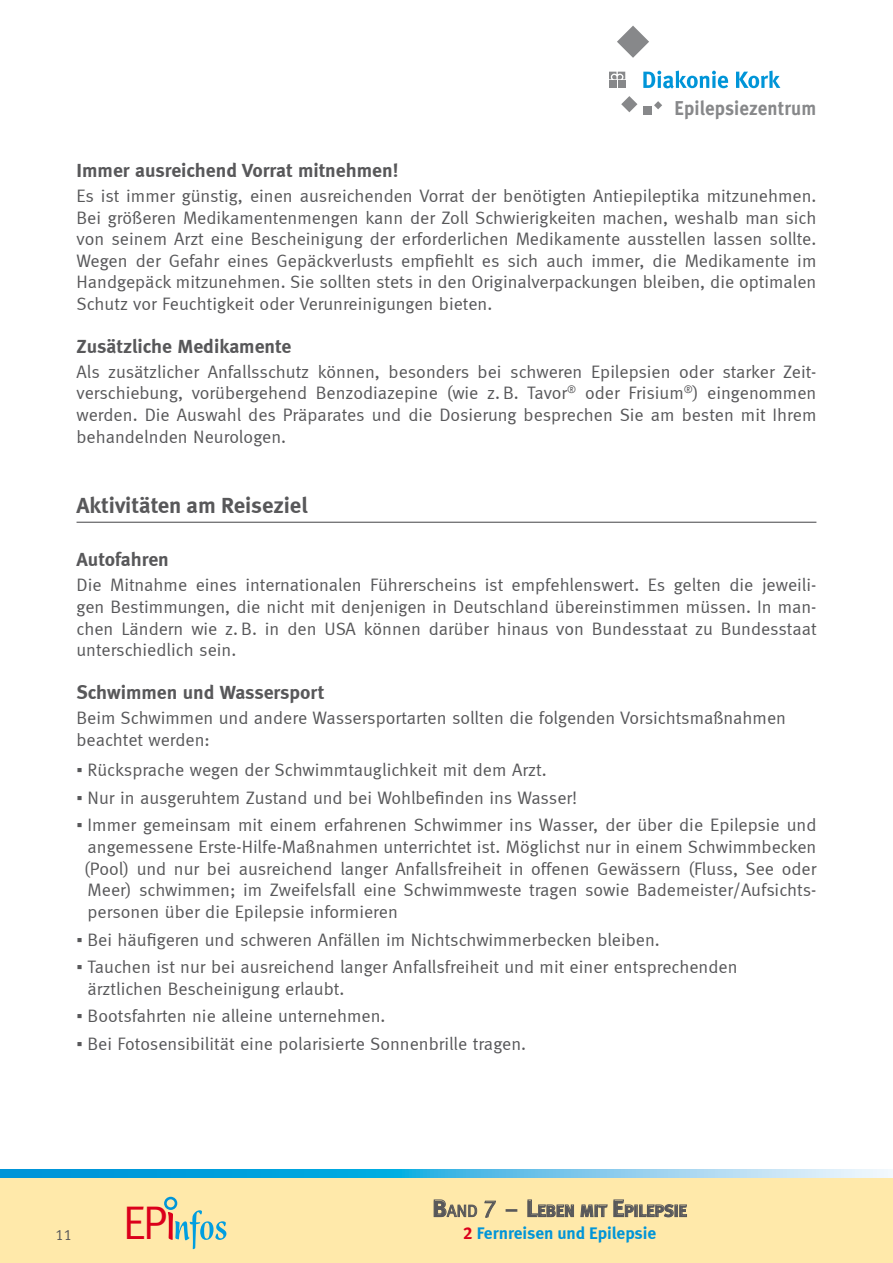
<style>
.page{position:relative;width:893px;height:1263px;background:#fff}
.page>*{position:absolute;margin:0;border:0;box-sizing:border-box;transform-origin:0 0}
.t1{font:47.1px "Meta Normal LF";color:#db001b;scale:.94 1}
.t2{font:700 22.5px "Meta Normal LF";color:#58585a}
.t3{font:700 19.95px "Meta Normal LF";letter-spacing:.01em;color:#87888a;scale:.94 1}
.t4{font:700 19.5px "Meta Normal LF";color:#58585a}
.t5{font:18px/21.6px "Meta Normal LF";color:#58585a;text-align:justify}
.t6{font:700 17.25px "Meta Normal LF";color:#0095d8}
.t7{font:700 16.8px "Meta Normal LF";color:#58585a}
.t8{font:15px "Meta Normal LF";color:#58585a}
.s1{font-family:"Arial"}
.s2{font-size:24px}
.s3{font-weight:400}
.s4{font-weight:400;font-size:24px}
.s5{color:#db001b}
</style>
<div class="page">
<div style="left:0;top:1178px;width:893px;height:85px;background:#ffe9aa"></div>
<svg style="left:0;top:1169px;width:893px;height:9px;background:#51bbe6"></svg>
<svg style="left:643px;top:71px;width:85px;height:18px"></svg>
<svg style="left:736px;top:71px;width:44px;height:17px"></svg>
<svg style="left:617px;top:26px;width:32px;height:32px"></svg>
<svg style="left:621px;top:96px;width:16px;height:16px"></svg>
<div style="left:643px;top:107px;width:8px;height:8px;background:#87888a"></div>
<svg style="left:654px;top:101px;width:8px;height:8px"></svg>
<div style="left:618px;top:81px;width:7px;height:7px;background:#87888a"></div>
<div style="left:609px;top:81px;width:7px;height:7px;background:#87888a"></div>
<svg style="left:609px;top:72px;width:16px;height:7px"></svg>
<div style="left:164px;top:1197px;width:13px;height:13px;border:3px solid #0095d8;border-radius:50%"></div>
<svg style="left:168px;top:1210px;width:58px;height:39px"></svg>
<svg style="left:433px;top:1199px;width:44px;height:19px"></svg>
<svg style="left:484px;top:1200px;width:12px;height:18px"></svg>
<svg style="left:527px;top:1199px;width:47px;height:18px"></svg>
<svg style="left:580px;top:1199px;width:107px;height:18px"></svg>
<hr style="left:77px;top:522px;width:739px;height:1px;background:#58585a">
<p class="t3" style="left:675px;top:96px;width:152px">Epilepsiezentrum</p>
<p class="t4" style="left:77px;top:159px;width:323px">Immer ausreichend Vorrat mitnehmen!</p>
<p class="t5" style="left:77px;top:185px;width:741px">Es ist immer günstig, einen ausreichenden Vorrat der benötigten Antiepileptika mitzunehmen.<br>Bei größeren Medikamentenmengen kann der Zoll Schwierigkeiten machen, weshalb man sich von seinem Arzt eine Bescheinigung der erforderlichen Medikamente ausstellen lassen sollte.<br>Wegen der Gefahr eines Gepäckverlusts empfiehlt es sich auch immer, die Medikamente im Handgepäck mitzunehmen. Sie sollten stets in den Originalverpackungen bleiben, die optimalen Schutz vor Feuchtigkeit oder Verunreinigungen bieten.</p>
<p class="t4" style="left:77px;top:334px;width:216px">Zusätzliche Medikamente</p>
<p class="t5" style="left:77px;top:361px;width:741px">Als zusätzlicher Anfallsschutz können, besonders bei schweren Epilepsien oder starker Zeit&shy;verschiebung, vorübergehend Benzodiazepine (wie z. B. Tavor<sup>®</sup> oder Frisium<sup>®</sup>) eingenommen werden. Die Auswahl des Präparates und die Dosierung besprechen Sie am besten mit Ihrem behandelnden Neurologen.</p>
<p class="t2" style="left:77px;top:492px;width:233px">Aktivitäten am Reiseziel</p>
<p class="t4" style="left:77px;top:548px;width:94px">Autofahren</p>
<p class="t5" style="left:77px;top:574px;width:742px">Die Mitnahme eines internationalen Führerscheins ist empfehlenswert. Es gelten die jeweili&shy;gen Bestimmungen, die nicht mit denjenigen in Deutschland übereinstimmen müssen. In man&shy;chen Ländern wie z. B. in den USA können darüber hinaus von Bundesstaat zu Bundesstaat unterschiedlich sein.</p>
<p class="t4" style="left:77px;top:681px;width:249px">Schwimmen und Wassersport</p>
<p class="t5" style="left:77px;top:707px;width:711px">Beim Schwimmen und andere Wassersportarten sollten die folgenden Vorsichtsmaßnahmen beachtet werden:</p>
<p class="t5" style="left:77px;top:759px;width:472px"><span class="s1">▪</span> Rücksprache wegen der Schwimmtauglichkeit mit dem Arzt.</p>
<p class="t5" style="left:77px;top:787px;width:502px"><span class="s1">▪</span> Nur in ausgeruhtem Zustand und bei Wohlbefinden ins Wasser!</p>
<p class="t5" style="left:84px;top:814px;width:734px;text-indent:-8px"><span class="s1">▪</span> Immer gemeinsam mit einem erfahrenen Schwimmer ins Wasser, der über die Epilepsie und angemessene Erste-Hilfe-Maßnahmen unterrichtet ist. Möglichst nur in einem Schwimmbecken (Pool) und nur bei ausreichend langer Anfallsfreiheit in offenen Gewässern (Fluss, See oder Meer) schwimmen; im Zweifelsfall eine Schwimmweste tragen sowie Bademeister/Aufsichts&shy;personen über die Epilepsie informieren</p>
<p class="t5" style="left:77px;top:928px;width:585px"><span class="s1">▪</span> Bei häufigeren und schweren Anfällen im Nichtschwimmerbecken bleiben.</p>
<p class="t5" style="left:88px;top:956px;width:651px;text-indent:-11px"><span class="s1">▪</span> Tauchen ist nur bei ausreichend langer Anfallsfreiheit und mit einer entsprechenden ärztlichen Bescheinigung erlaubt.</p>
<p class="t5" style="left:77px;top:1005px;width:310px"><span class="s1">▪</span> Bootsfahrten nie alleine unternehmen.</p>
<p class="t5" style="left:77px;top:1033px;width:451px"><span class="s1">▪</span> Bei Fotosensibilität eine polarisierte Sonnenbrille tragen.</p>
<p class="t8" style="left:55px;top:1226px;width:18px">11</p>
<h1 class="t1" style="left:123px;top:1196px;width:48px">EP</h1>
<p class="t7" style="left:432px;top:1201px;width:256px"><span class="s2">B</span><span class="s3">and</span> <span class="s4">7</span> <span class="s2">–</span> <span class="s2">L</span>EBEN MIT <span class="s2">E</span>PILEPSIE</p>
<p class="t6" style="left:463px;top:1223px;width:194px"><span class="s5">2</span> Fernreisen und Epilepsie</p>
</div>
